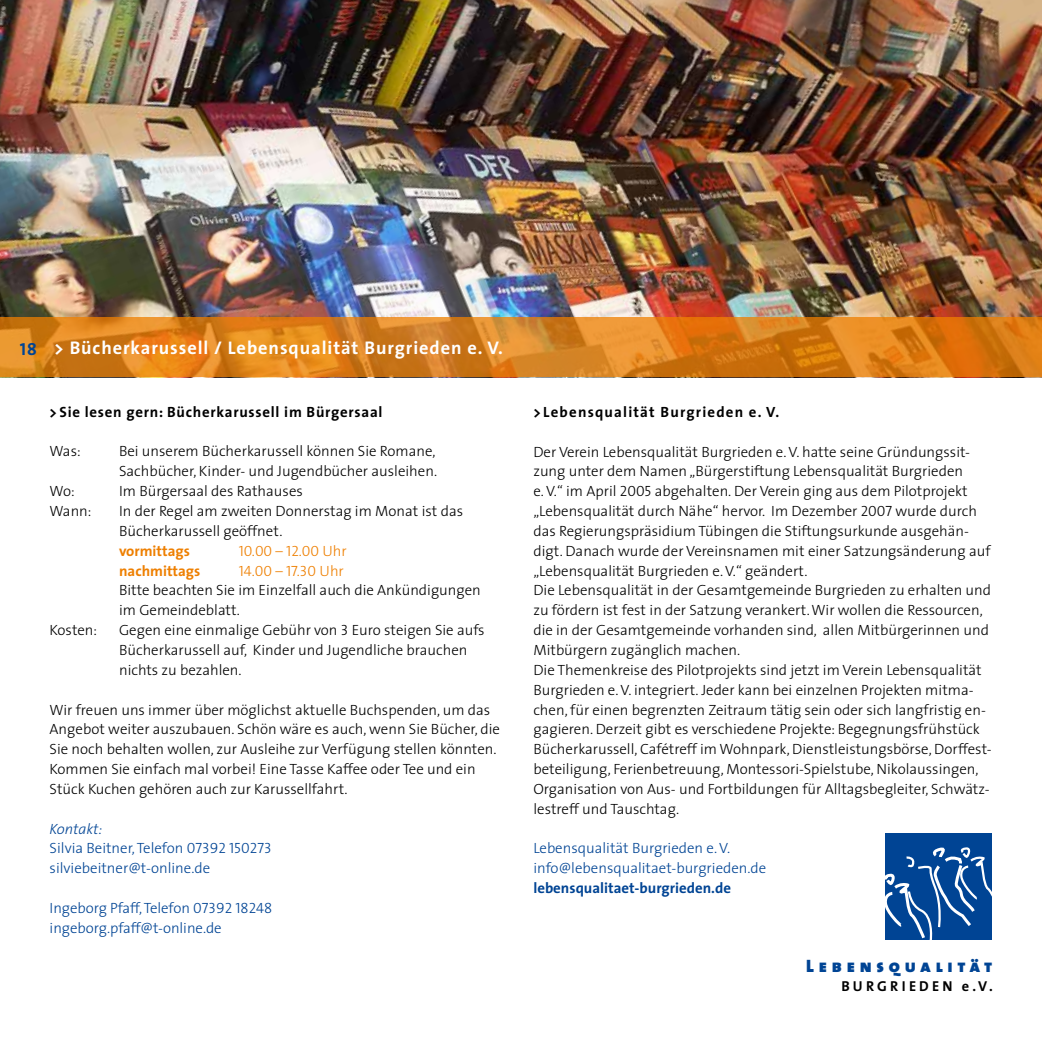
<style>
.page{position:relative;width:1042px;height:1042px;background:#fff}
.page>*{position:absolute;margin:0;border:0;box-sizing:border-box;transform-origin:0 0}
.t1{font:700 18.38px "The Sans";letter-spacing:.05em;color:#fff}
.t2{font:18.03px "The Sans Black Caps";letter-spacing:.26em;color:#004494}
.t3{font:300 14.88px/19.8px "The Sans";color:#000}
.t4{font:300 14.88px/19.8px "The Sans";color:#004494}
.t5{font:700 14.88px "The Sans";letter-spacing:.05em;color:#000}
.t6{font:700 14.88px "The Sans";letter-spacing:.08em;color:#000}
.t7{font:700 14.88px "The Sans";color:#004494}
.t8{font:14.88px "The Sans Light Caps";color:#ee7f00}
.t9{font:700 14.88px "The Sans";color:#ee7f00}
.t10{font:14.35px "The Sans Bold Caps";letter-spacing:.22em;color:#000}
.s1{font-family:"The Sans Bold Caps";font-weight:400;font-size:17.5px;color:#004494}
.s2{font-family:"The Sans";font-weight:300}
.s3{font-family:"The Sans Light Caps";font-weight:400}
.s4{font-style:italic}
.s5{font-family:"The Sans";font-weight:700}
</style>
<div class="page">
<img style="left:0;top:0;width:1042px;height:317px">
<div style="left:885px;top:833px;width:107px;height:107px;background:#004494"></div>
<svg style="left:885px;top:847px;width:106px;height:93px"></svg>
<svg style="left:0;top:317px;width:1042px;height:60px;background:#d97f1c"></svg>
<p class="t1" style="left:20px;top:332px;width:485px"><span class="s1">18</span> &gt; Bücherkarussell / Lebensqualität Burgrieden e. V.</p>
<p class="t5" style="left:50px;top:399px;width:334px">&gt; Sie lesen gern: Bücherkarussell im Bürgersaal</p>
<p class="t3" style="left:50px;top:441px;width:33px">Was:</p>
<p class="t3" style="left:119px;top:441px;width:319px">Bei unserem Bücherkarussell können Sie Romane,<br>Sachbücher, Kinder- und Jugendbücher ausleihen.</p>
<p class="t3" style="left:50px;top:481px;width:27px">Wo:</p>
<p class="t3" style="left:119px;top:481px;width:185px">Im Bürgersaal des Rathauses</p>
<p class="t3" style="left:50px;top:501px;width:43px">Wann:</p>
<p class="t3" style="left:119px;top:501px;width:346px">In der Regel am zweiten Donnerstag im Monat ist das<br>Bücherkarussell geöffnet.</p>
<p class="t9" style="left:119px;top:538px;width:72px">vormittags</p>
<p class="t8" style="left:239px;top:538px;width:110px">10.00 – 12.00 <span class="s2">Uhr</span></p>
<p class="t9" style="left:119px;top:558px;width:83px">nachmittags</p>
<p class="t8" style="left:239px;top:558px;width:107px">14.00 – 17.30 <span class="s2">Uhr</span></p>
<p class="t3" style="left:119px;top:580px;width:363px">Bitte beachten Sie im Einzelfall auch die Ankündigungen im Gemeindeblatt.</p>
<p class="t3" style="left:50px;top:620px;width:49px">Kosten:</p>
<p class="t3" style="left:119px;top:620px;width:367px">Gegen eine einmalige Gebühr von <span class="s3">3</span> Euro steigen Sie aufs<br>Bücherkarussell auf, Kinder und Jugendliche brauchen nichts zu bezahlen.</p>
<p class="t3" style="left:50px;top:699px;width:452px">Wir freuen uns immer über möglichst aktuelle Buchspenden, um das Angebot weiter auszubauen. Schön wäre es auch, wenn Sie Bücher, die Sie noch behalten wollen, zur Ausleihe zur Verfügung stellen könnten.<br>Kommen Sie einfach mal vorbei! Eine Tasse Kaffee oder Tee und ein Stück Kuchen gehören auch zur Karussellfahrt.</p>
<p class="t4" style="left:50px;top:818px;width:224px"><span class="s4">Kontakt:<br></span>Silvia Beitner, Telefon <span class="s3">07392 150273 </span>silviebeitner@t-online.de</p>
<p class="t4" style="left:50px;top:897px;width:224px">Ingeborg Pfaff, Telefon <span class="s3">07392 18248 </span>ingeborg.pfaff@t-online.de</p>
<p class="t6" style="left:533px;top:399px;width:247px">&gt;Lebensqualität Burgrieden e. V.</p>
<p class="t3" style="left:533px;top:441px;width:460px">Der Verein Lebensqualität Burgrieden e. V. hatte seine Gründungssit&shy;zung unter dem Namen „Bürgerstiftung Lebensqualität Burgrieden<br>e. V.“ im April <span class="s3">2005</span> abgehalten. Der Verein ging aus dem Pilotprojekt „Lebensqualität durch Nähe“ hervor. Im Dezember <span class="s3">2007</span> wurde durch das Regierungspräsidium Tübingen die Stiftungsurkunde ausgehän&shy;digt. Danach wurde der Vereinsnamen mit einer Satzungsänderung auf „Lebensqualität Burgrieden e. V.“ geändert.<br>Die Lebensqualität in der Gesamtgemeinde Burgrieden zu erhalten und zu fördern ist fest in der Satzung verankert. Wir wollen die Ressourcen, die in der Gesamtgemeinde vorhanden sind, allen Mitbürgerinnen und Mitbürgern zugänglich machen.<br>Die Themenkreise des Pilotprojekts sind jetzt im Verein Lebensqualität Burgrieden e. V. integriert. Jeder kann bei einzelnen Projekten mitma&shy;chen, für einen begrenzten Zeitraum tätig sein oder sich langfristig en&shy;gagieren. Derzeit gibt es verschiedene Projekte: Begegnungsfrühstück Bücherkarussell, Cafétreff im Wohnpark, Dienstleistungsbörse, Dorffest&shy;beteiligung, Ferienbetreuung, Montessori-Spielstube, Nikolaussingen, Organisation von Aus- und Fortbildungen für Alltagsbegleiter, Schwätz&shy;lestreff und Tauschtag.</p>
<p class="t4" style="left:533px;top:838px;width:234px">Lebensqualität Burgrieden e. V. info@lebensqualitaet-burgrieden.de</p>
<p class="t7" style="left:533px;top:875px;width:199px">lebensqualitaet-burgrieden.de</p>
<p class="t2" style="left:806px;top:951px;width:188px">Lebensqualität</p>
<p class="t10" style="left:841px;top:974px;width:153px">BURGRIEDEN <span class="s5">e.V.</span></p>
</div>
